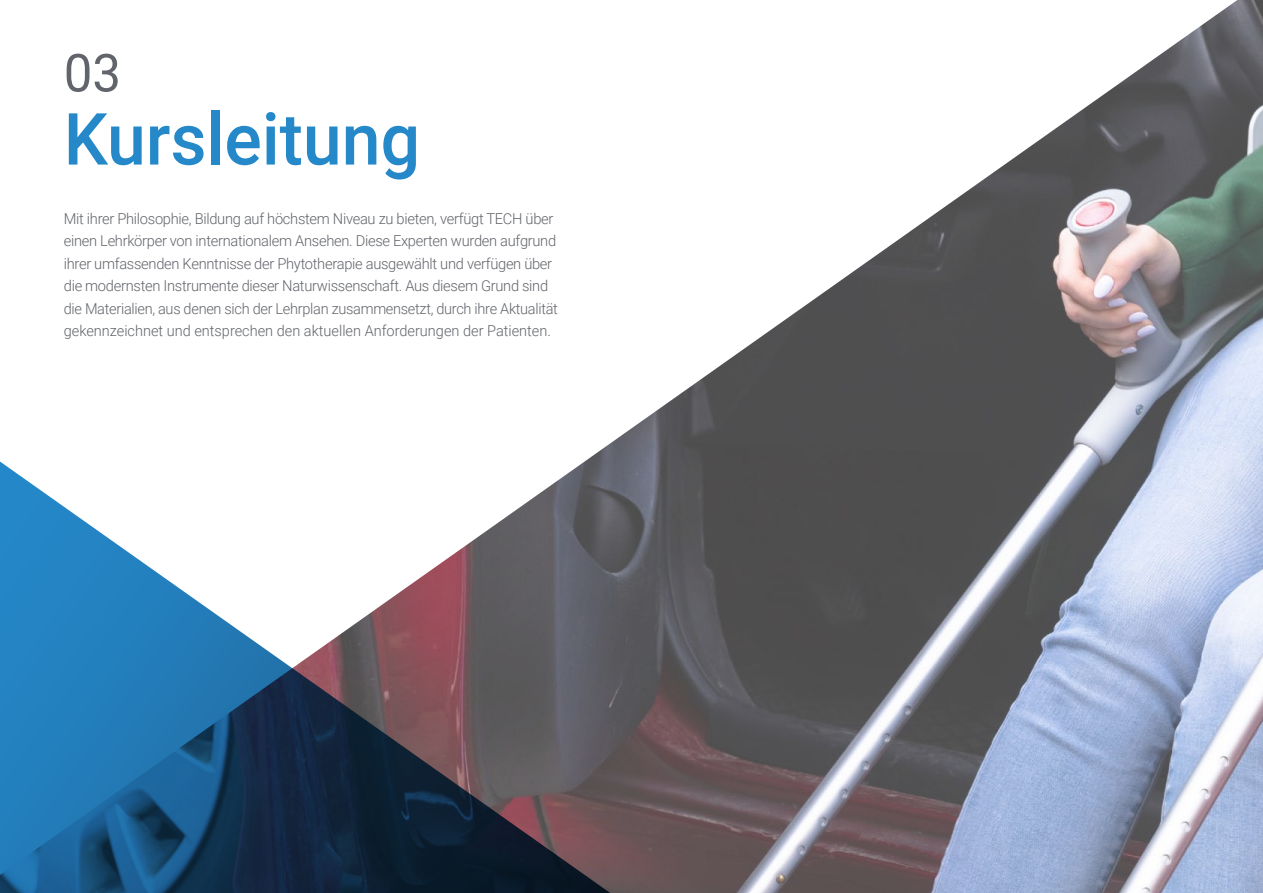
<style>
.page{position:relative;width:1263px;height:893px;background:#fff}
.page>*{position:absolute;margin:0;border:0;box-sizing:border-box;transform-origin:0 0}
.t1{font:500 72px "Roboto";color:#2488c9}
.t2{font:52.5px "Roboto";color:#61646a}
.t3{font:300 15px/22.5px "Roboto";letter-spacing:-.02em;color:#61646a}
</style>
<div class="page">
<img style="left:607px;top:0;width:656px;height:893px">
<svg style="left:0;top:446px;width:640px;height:447px"></svg>
<h2 class="t2" style="left:64px;top:36px;width:59px">03</h2>
<h1 class="t1" style="left:64px;top:89px;width:358px">Kursleitung</h1>
<p class="t3" style="left:64px;top:207px;width:496px">Mit ihrer Philosophie, Bildung auf höchstem Niveau zu bieten, verfügt TECH über einen Lehrkörper von internationalem Ansehen. Diese Experten wurden aufgrund ihrer umfassenden Kenntnisse der Phytotherapie ausgewählt und verfügen über die modernsten Instrumente dieser Naturwissenschaft. Aus diesem Grund sind die Materialien, aus denen sich der Lehrplan zusammensetzt, durch ihre Aktualität gekennzeichnet und entsprechen den aktuellen Anforderungen der Patienten.</p>
</div>
